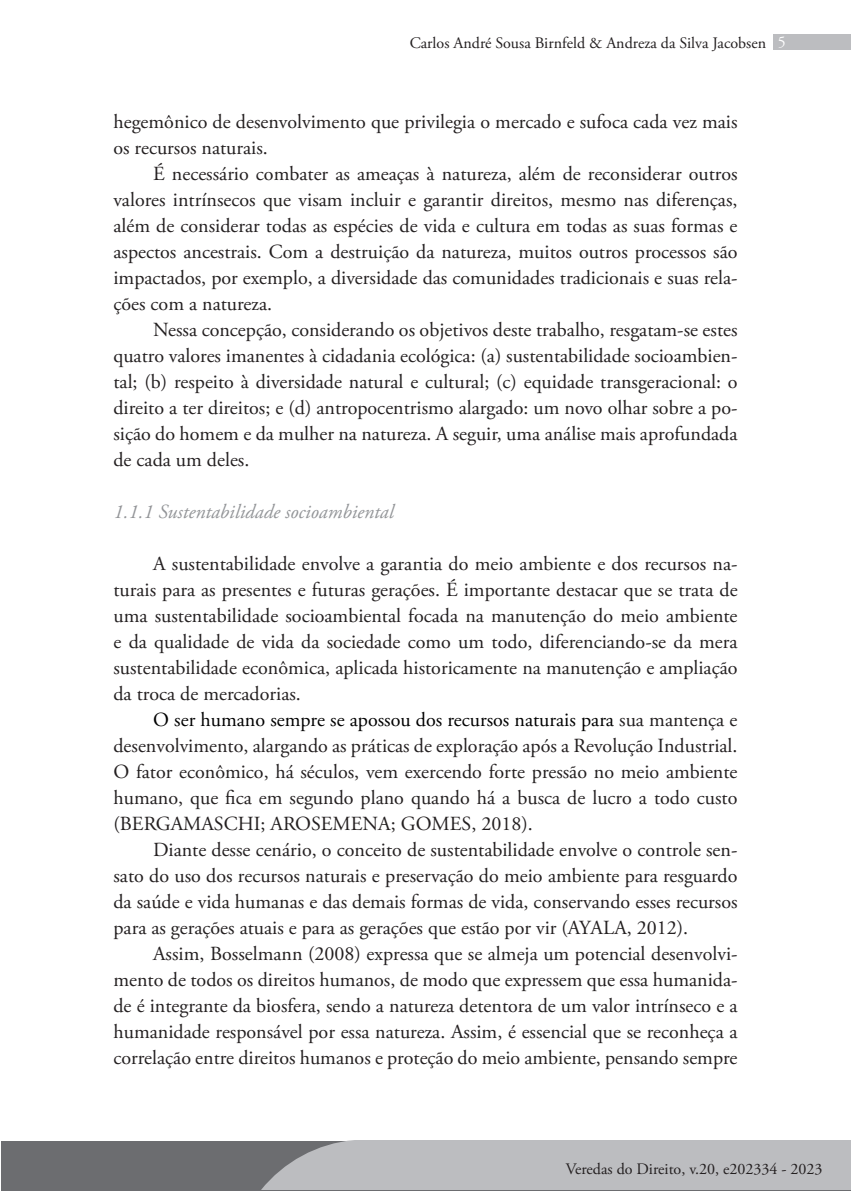
<style>
.page{position:relative;width:851px;height:1191px;background:#fff}
.page>*{position:absolute;margin:0;border:0;box-sizing:border-box;transform-origin:0 0}
.t1{font:20px/26px "Adobe Garamond Pro";color:#231f20;text-align:justify}
.t2{font:italic 20px "Adobe Garamond Pro";color:#939598}
.t3{font:16px "Adobe Garamond Pro";color:#231f20}
.s1{color:#fff}
.s2{color:#000001}
</style>
<div class="page">
<div style="left:1px;top:1141px;width:849px;height:50px;background:#6c6d70"></div>
<hr style="left:0;top:1140px;width:1px;height:50px;background:#6c6d70">
<div style="left:773px;top:34px;width:77px;height:16px;background:#bcbdc0"></div>
<div style="left:261px;top:1140px;width:589px;height:50px;background:#bcbdc0"></div>
<p class="t3" style="left:409px;top:33px;width:377px">Carlos André Sousa Birnfeld &amp; Andreza da Silva Jacobsen <span class="s1">5</span></p>
<p class="t1" style="left:113px;top:109px;width:625px">hegemônico de desenvolvimento que privilegia o mercado e sufoca cada vez mais os recursos naturais.</p>
<p class="t1" style="left:113px;top:161px;width:625px;text-indent:40px">É necessário combater as ameaças à natureza, além de reconsiderar outros valores intrínsecos que visam incluir e garantir direitos, mesmo nas diferenças, além de considerar todas as espécies de vida e cultura em todas as suas formas e aspectos ancestrais. Com a destruição da natureza, muitos outros processos são impactados, por exemplo, a diversidade das comunidades tradicionais e suas rela&shy;ções com a natureza.</p>
<p class="t1" style="left:113px;top:317px;width:625px;text-indent:40px">Nessa concepção, considerando os objetivos deste trabalho, resgatam-se estes quatro valores imanentes à cidadania ecológica: (a) sustentabilidade socioambien&shy;tal; (b) respeito à diversidade natural e cultural; (c) equidade transgeracional: o direito a ter direitos; e (d) antropocentrismo alargado: um novo olhar sobre a po&shy;sição do homem e da mulher na natureza. A seguir, uma análise mais aprofundada de cada um deles.</p>
<p class="t2" style="left:113px;top:500px;width:282px">1.1.1 Sustentabilidade socioambiental</p>
<p class="t1" style="left:113px;top:551px;width:625px;text-indent:40px">A sustentabilidade envolve a garantia do meio ambiente e dos recursos na&shy;turais para as presentes e futuras gerações. É importante destacar que se trata de uma sustentabilidade socioambiental focada na manutenção do meio ambiente e da qualidade de vida da sociedade como um todo, diferenciando-se da mera sustentabilidade econômica, aplicada historicamente na manutenção e ampliação da troca de mercadorias.</p>
<p class="t1" style="left:113px;top:707px;width:625px;text-indent:40px"><span class="s2">O ser humano sempre se apossou dos recursos naturais para</span> sua mantença e desenvolvimento, alargando as práticas de exploração após a Revolução Industrial.<br>O fator econômico, há séculos, vem exercendo forte pressão no meio ambiente humano, que fica em segundo plano quando há a busca de lucro a todo custo (BERGAMASCHI; AROSEMENA; GOMES, 2018).</p>
<p class="t1" style="left:113px;top:837px;width:625px;text-indent:40px">Diante desse cenário, o conceito de sustentabilidade envolve o controle sen&shy;sato do uso dos recursos naturais e preservação do meio ambiente para resguardo da saúde e vida humanas e das demais formas de vida, conservando esses recursos para as gerações atuais e para as gerações que estão por vir (AYALA, 2012).</p>
<p class="t1" style="left:113px;top:941px;width:625px;text-indent:40px">Assim, Bosselmann (2008) expressa que se almeja um potencial desenvolvi&shy;mento de todos os direitos humanos, de modo que expressem que essa humanida&shy;de é integrante da biosfera, sendo a natureza detentora de um valor intrínseco e a humanidade responsável por essa natureza. Assim, é essencial que se reconheça a correlação entre direitos humanos e proteção do meio ambiente, pensando sempre</p>
<p class="t3" style="left:565px;top:1159px;width:258px">Veredas do Direito, v.20, e202334 - 2023</p>
</div>
